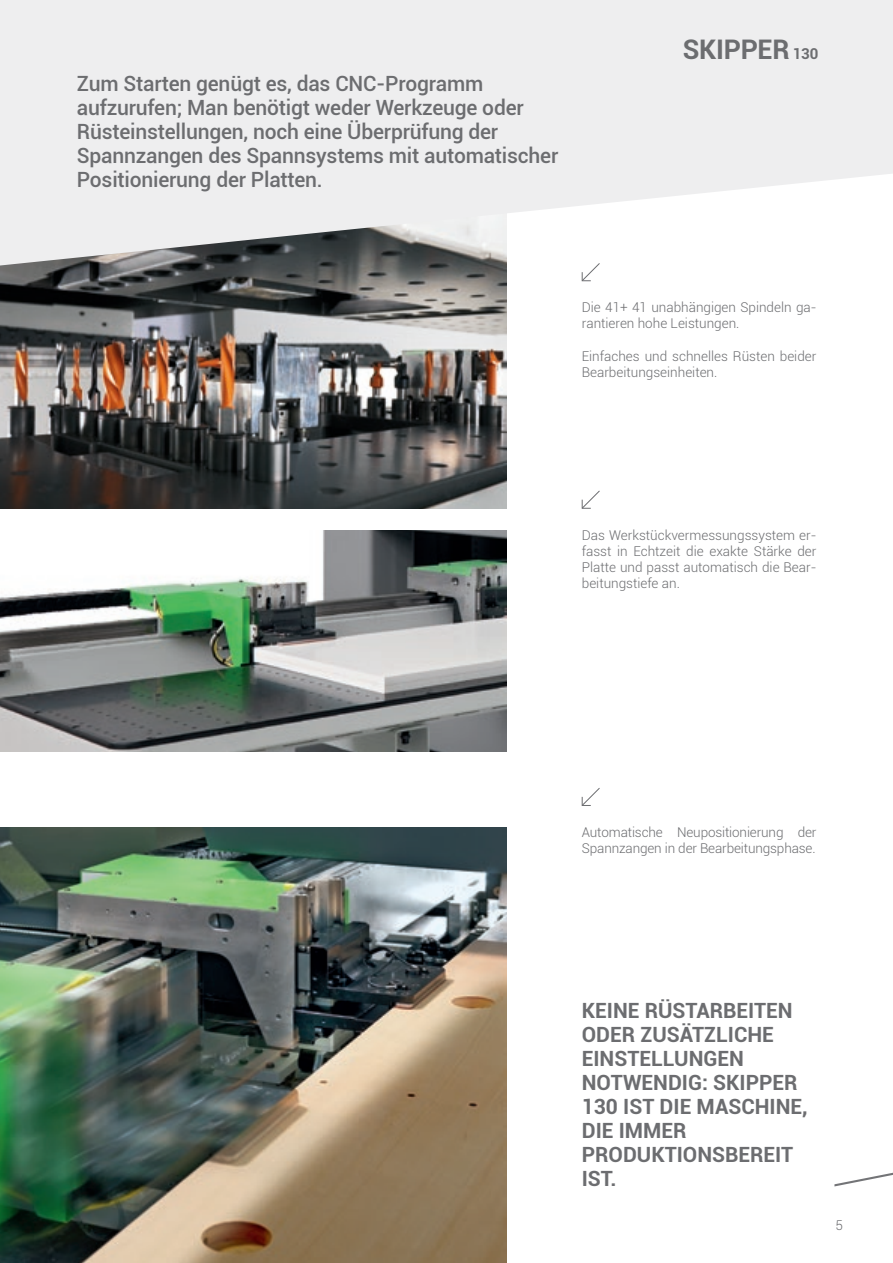
<style>
.page{position:relative;width:893px;height:1263px;background:#fff}
.page>*{position:absolute;margin:0;border:0;box-sizing:border-box;transform-origin:0 0}
.t1{font:700 27px "Roboto";letter-spacing:-.01em;color:#6c6d70}
.t2{font:500 21px/24px "Roboto";letter-spacing:-.01em;color:#6c6d70}
.t3{font:700 21px/24px "Roboto";color:#6c6d70}
.t4{font:300 13.5px/16.2px "Roboto";color:#6c6d70}
.s1{font-size:15px}
</style>
<div class="page">
<svg style="left:834px;top:1172px;width:59px;height:14px"></svg>
<img style="left:0;top:265px;width:507px;height:244px">
<svg style="left:0;top:0;width:893px;height:265px;background:#e9e9ea"></svg>
<img style="left:0;top:530px;width:507px;height:221px">
<img style="left:0;top:827px;width:507px;height:436px">
<svg style="left:581px;top:262px;width:19px;height:20px"></svg>
<svg style="left:581px;top:490px;width:19px;height:19px"></svg>
<svg style="left:581px;top:788px;width:19px;height:18px"></svg>
<p class="t2" style="left:77px;top:71px;width:483px">Zum Starten genügt es, das CNC-Programm aufzurufen; Man benötigt weder Werkzeuge oder Rüsteinstellungen, noch eine Überprüfung der Spannzangen des Spannsystems mit automatischer Positionierung der Platten.</p>
<p class="t1" style="left:683px;top:30px;width:137px">SKIPPER <span class="s1">130</span></p>
<p class="t4" style="left:582px;top:299px;width:236px">Die 41+ 41 unabhängigen Spindeln ga&shy;rantieren hohe Leistungen.</p>
<p class="t4" style="left:582px;top:347px;width:236px">Einfaches und schnelles Rüsten beider<br>Bearbeitungseinheiten.</p>
<p class="t4" style="left:582px;top:526px;width:236px;text-align:justify">Das Werkstückvermessungssystem er&shy;fasst in Echtzeit die exakte Stärke der Platte und passt automatisch die Bear&shy;beitungstiefe an.</p>
<p class="t4" style="left:582px;top:823px;width:236px">Automatische Neupositionierung der<br>Spannzangen in der Bearbeitungsphase.</p>
<p class="t3" style="left:582px;top:998px;width:227px">KEINE RÜSTARBEITEN<br>ODER ZUSÄTZLICHE<br>EINSTELLUNGEN<br>NOTWENDIG: SKIPPER<br>130 IST DIE MASCHINE,<br>DIE IMMER<br>PRODUKTIONSBEREIT<br>IST.</p>
<p class="t4" style="left:836px;top:1216px;width:9px">5</p>
</div>
